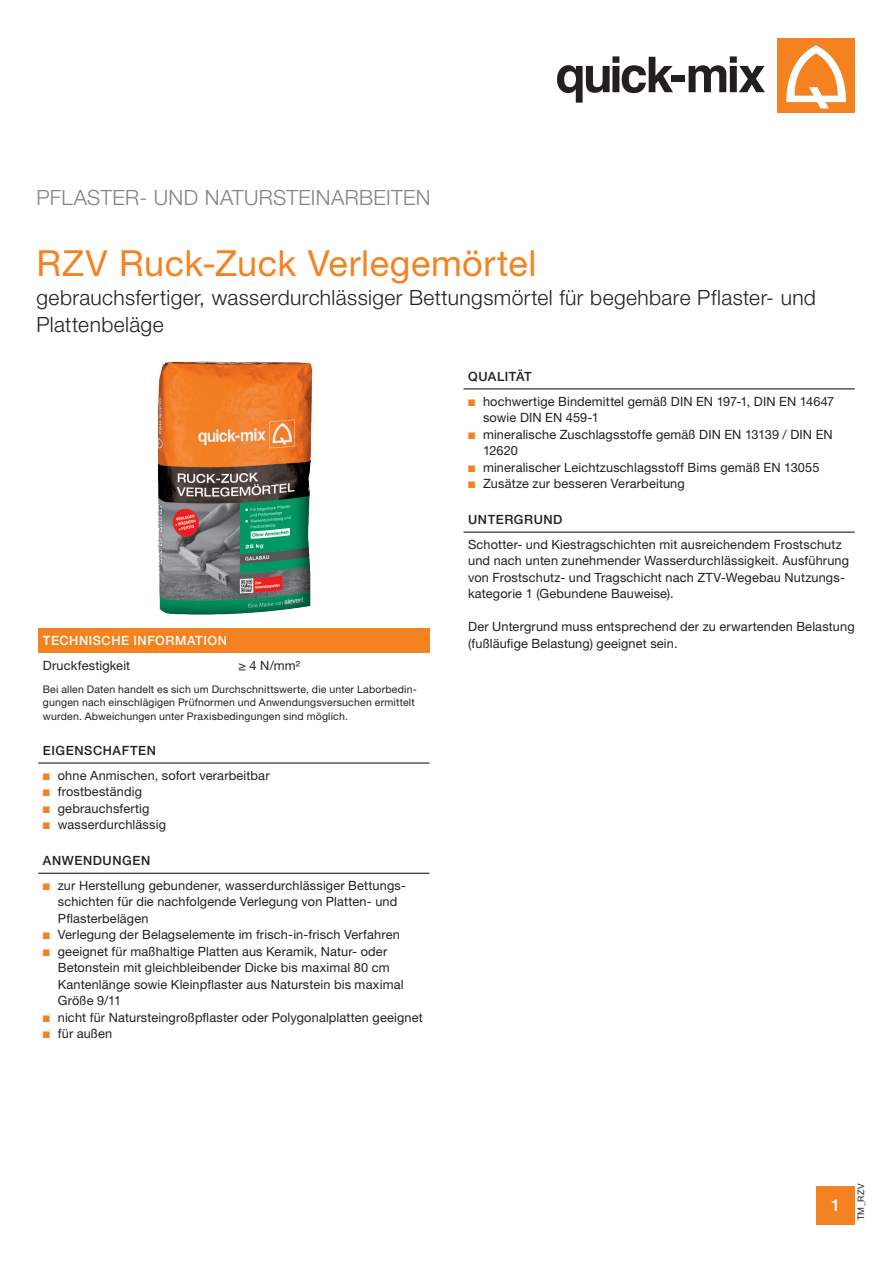
<style>
.page{position:relative;width:893px;height:1263px;background:#fff}
.page>*{position:absolute;margin:0;border:0;box-sizing:border-box;transform-origin:0 0}
.t1{font:36px "Helvetica Neue LT Pro";letter-spacing:.015em;color:#f58220}
.t2{font:300 21px/27px "Helvetica Neue LT Pro";letter-spacing:.02em;color:#231f20}
.t3{font:300 21px "Helvetica Neue LT Pro";letter-spacing:.015em;color:#808285}
.t4{font:500 16.5px "Helvetica Neue LT Pro";color:#fff}
.t5{font:12.75px/16.5px "Helvetica Neue LT Pro";letter-spacing:.01em;color:#231f20}
.t6{font:500 12.75px "Helvetica Neue LT Pro";letter-spacing:.045em;color:#231f20}
.t7{font:500 12.75px "Helvetica Neue LT Pro";letter-spacing:.045em;color:#fff}
.t8{font:10.5px/13.5px "Helvetica Neue LT Pro";letter-spacing:.02em;color:#231f20}
.t9{font:9px "Helvetica Neue LT Pro";color:#231f20}
.s1{color:#f58220}
</style>
<div class="page">
<div style="left:816px;top:1186px;width:39px;height:39px;background:#f58220"></div>
<svg style="left:557px;top:56px;width:116px;height:47px"></svg>
<div style="left:671px;top:75px;width:14px;height:7px;background:#231f20"></div>
<svg style="left:689px;top:56px;width:76px;height:36px"></svg>
<div style="left:778px;top:38px;width:77px;height:75px;background:#f58220"></div>
<svg style="left:786px;top:45px;width:60px;height:63px"></svg>
<img style="left:158px;top:361px;width:155px;height:254px">
<div style="left:38px;top:628px;width:391px;height:25px;background:#f58220"></div>
<hr style="left:38px;top:762px;width:391px;height:2px;background:#231f20">
<hr style="left:38px;top:873px;width:391px;height:1px;background:#231f20">
<hr style="left:463px;top:388px;width:392px;height:1px;background:#231f20">
<hr style="left:463px;top:532px;width:392px;height:1px;background:#231f20">
<h2 class="t3" style="left:37px;top:184px;width:395px">PFLASTER- UND NATURSTEINARBEITEN</h2>
<h1 class="t1" style="left:37px;top:242px;width:501px">RZV Ruck-Zuck Verlegemörtel</h1>
<h2 class="t2" style="left:37px;top:283px;width:781px">gebrauchsfertiger, wasserdurchlässiger Bettungsmörtel für begehbare Pflaster- und<br>Plattenbeläge</h2>
<p class="t7" style="left:43px;top:633px;width:185px">TECHNISCHE INFORMATION</p>
<p class="t5" style="left:43px;top:657px;width:89px">Druckfestigkeit</p>
<p class="t5" style="left:239px;top:657px;width:63px">≥ 4 N/mm²</p>
<p class="t8" style="left:43px;top:682px;width:375px">Bei allen Daten handelt es sich um Durchschnittswerte, die unter Laborbedin&shy;gungen nach einschlägigen Prüfnormen und Anwendungsversuchen ermittelt wurden. Abweichungen unter Praxisbedingungen sind möglich.</p>
<p class="t6" style="left:43px;top:743px;width:115px">EIGENSCHAFTEN</p>
<p class="t5" style="left:43px;top:767px;width:228px"><span class="s1">■</span> ohne Anmischen, sofort verarbeitbar</p>
<p class="t5" style="left:43px;top:783px;width:101px"><span class="s1">■</span> frostbeständig</p>
<p class="t5" style="left:43px;top:800px;width:108px"><span class="s1">■</span> gebrauchsfertig</p>
<p class="t5" style="left:43px;top:816px;width:125px"><span class="s1">■</span> wasserdurchlässig</p>
<p class="t6" style="left:43px;top:853px;width:109px">ANWENDUNGEN</p>
<p class="t5" style="left:58px;top:877px;width:350px;text-indent:-15px"><span class="s1">■</span> zur Herstellung gebundener, wasserdurchlässiger Bettungs&shy;schichten für die nachfolgende Verlegung von Platten- und<br>Pflasterbelägen</p>
<p class="t5" style="left:43px;top:926px;width:358px"><span class="s1">■</span> Verlegung der Belagselemente im frisch-in-frisch Verfahren</p>
<p class="t5" style="left:58px;top:943px;width:347px;text-indent:-15px"><span class="s1">■</span> geeignet für maßhaltige Platten aus Keramik, Natur- oder Betonstein mit gleichbleibender Dicke bis maximal 80 cm Kantenlänge sowie Kleinpflaster aus Naturstein bis maximal Größe 9/11</p>
<p class="t5" style="left:43px;top:1009px;width:381px"><span class="s1">■</span> nicht für Natursteingroßpflaster oder Polygonalplatten geeignet</p>
<p class="t5" style="left:43px;top:1025px;width:71px"><span class="s1">■</span> für außen</p>
<p class="t6" style="left:468px;top:369px;width:65px">QUALITÄT</p>
<p class="t5" style="left:483px;top:393px;width:353px;text-indent:-15px"><span class="s1">■</span> hochwertige Bindemittel gemäß DIN EN 197-1, DIN EN 14647 sowie DIN EN 459-1</p>
<p class="t5" style="left:483px;top:426px;width:351px;text-indent:-15px"><span class="s1">■</span> mineralische Zuschlagsstoffe gemäß DIN EN 13139 / DIN EN<br>12620</p>
<p class="t5" style="left:468px;top:459px;width:353px"><span class="s1">■</span> mineralischer Leichtzuschlagsstoff Bims gemäß EN 13055</p>
<p class="t5" style="left:468px;top:475px;width:218px"><span class="s1">■</span> Zusätze zur besseren Verarbeitung</p>
<p class="t6" style="left:468px;top:512px;width:96px">UNTERGRUND</p>
<p class="t5" style="left:468px;top:536px;width:382px">Schotter- und Kiestragschichten mit ausreichendem Frostschutz und nach unten zunehmender Wasserdurchlässigkeit. Ausführung von Frostschutz- und Tragschicht nach ZTV-Wegebau Nutzungs&shy;kategorie 1 (Gebundene Bauweise).</p>
<p class="t5" style="left:468px;top:618px;width:388px">Der Untergrund muss entsprechend der zu erwartenden Belastung (fußläufige Belastung) geeignet sein.</p>
<p class="t4" style="left:831px;top:1196px;width:11px">1</p>
<p class="t9" style="left:856px;top:1220px;width:38px;rotate:-90deg">TM_RZV</p>
</div>
